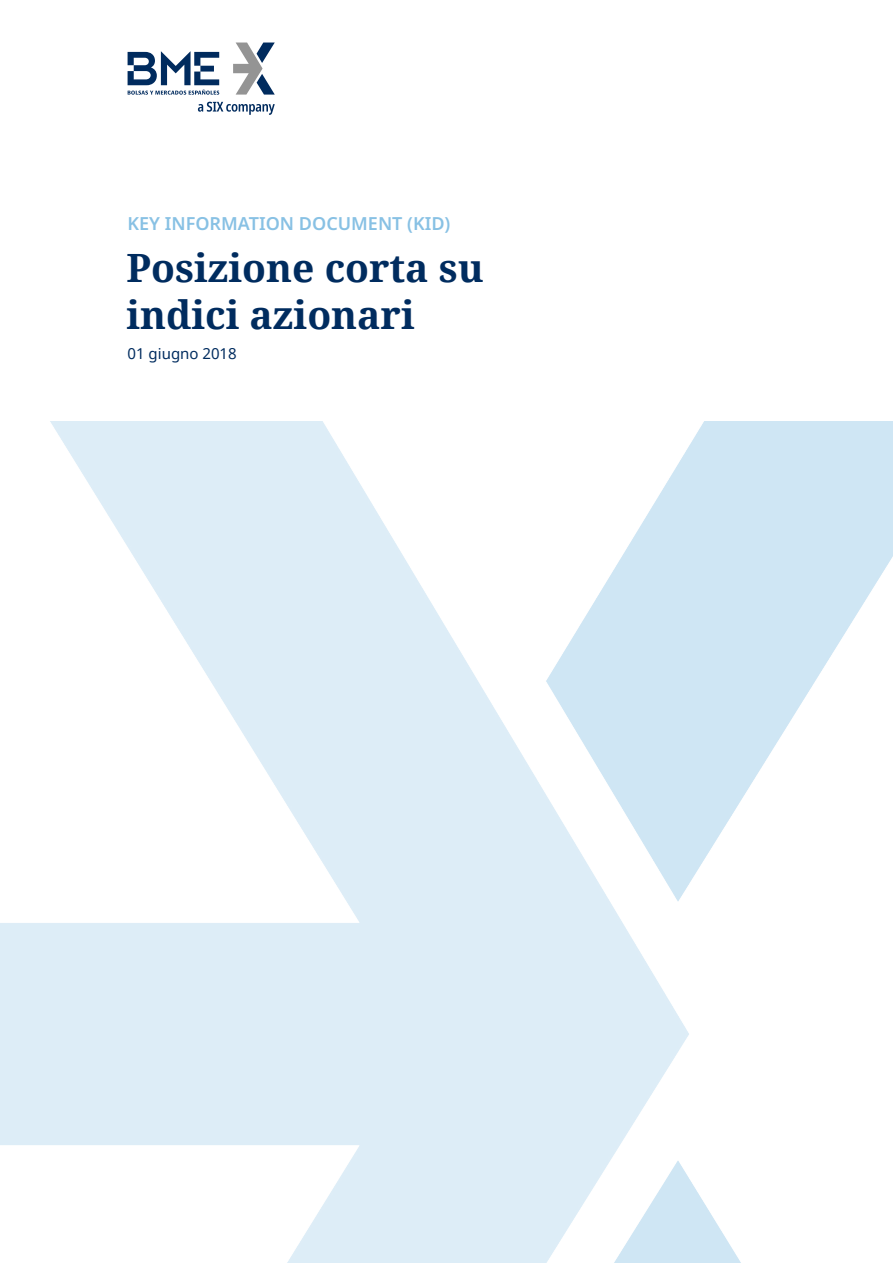
<style>
.page{position:relative;width:893px;height:1263px;background:#fff}
.page>*{position:absolute;margin:0;border:0;box-sizing:border-box;transform-origin:0 0}
.t1{font:700 39px/46.8px "Noto Serif";color:#002c5f}
.t2{font:600 18px "Noto Sans";color:#88c1e4}
.t3{font:15px "Noto Sans";color:#002c5f}
</style>
<div class="page">
<svg style="left:198px;top:102px;width:77px;height:13px"></svg>
<svg style="left:233px;top:43px;width:42px;height:52px"></svg>
<svg style="left:128px;top:51px;width:91px;height:44px"></svg>
<p class="t2" style="left:128px;top:213px;width:324px">KEY INFORMATION DOCUMENT (KID)</p>
<p class="t1" style="left:126px;top:243px;width:359px">Posizione corta su indici azionari</p>
<p class="t3" style="left:128px;top:343px;width:111px">01 giugno 2018</p>
</div>
